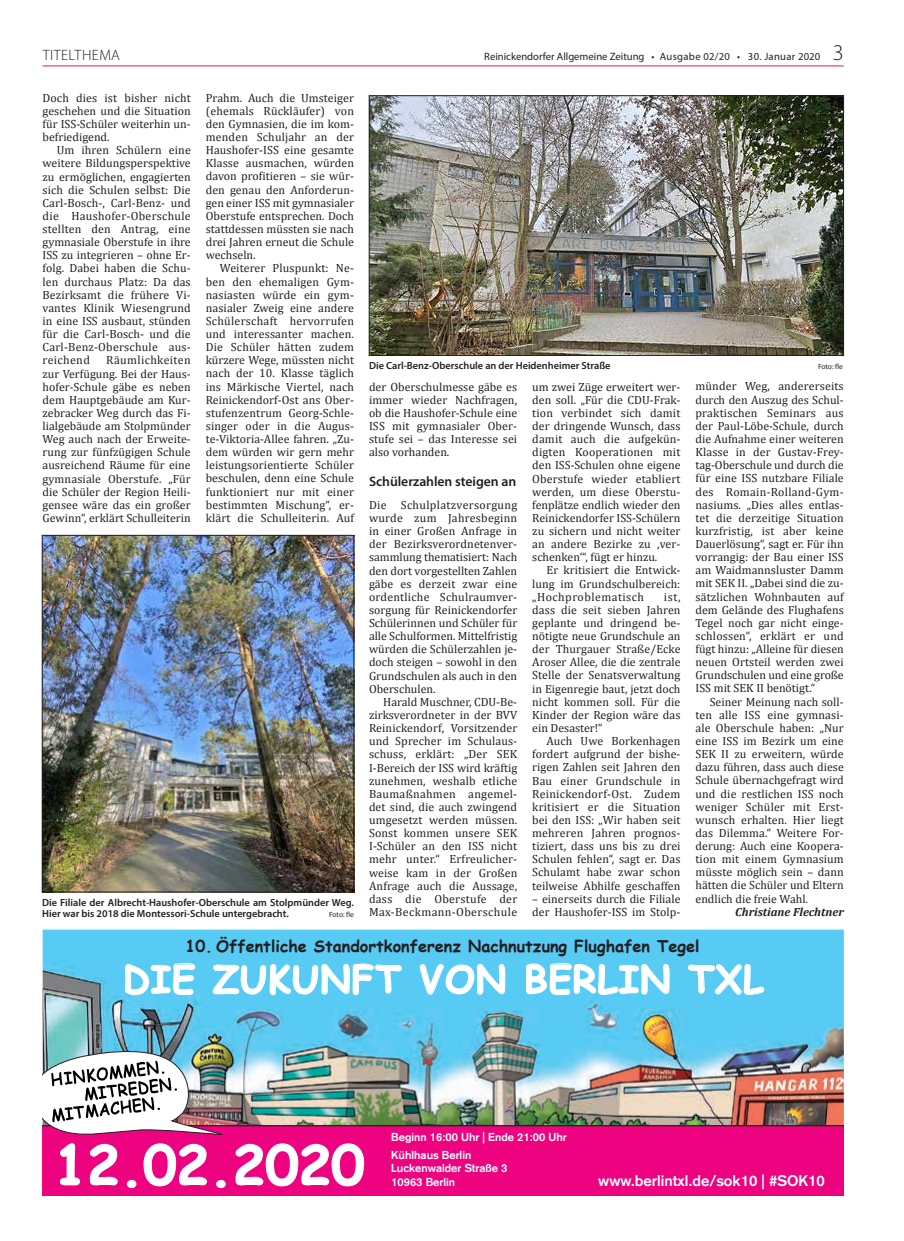
<style>
.page{position:relative;width:904px;height:1241px;background:#fff}
.page>*{position:absolute;margin:0;border:0;box-sizing:border-box;transform-origin:0 0}
.t1{font:700 54px "Comic Sans MS";color:#fff}
.t2{font:700 37.5px "Comic Sans MS";letter-spacing:.02em;color:#fff}
.t3{font:700 16.25px "Comic Sans MS";color:#231f20}
.t4{font:700 15px "Basic Commercial LT Com";color:#fff}
.t5{font:300 15px "Myriad Pro";letter-spacing:.03em;color:#231f20}
.t6{font:600 13.75px "Myriad Pro";letter-spacing:-.005em;color:#231f20}
.t7{font:11.88px/13.1px "Cambria";letter-spacing:.005em;color:#231f20;text-align:justify}
.t8{font:italic 700 11.88px "Cambria";color:#231f20}
.t9{font:700 11.25px/17.5px "Basic Commercial LT Com";color:#fff}
.t10{font:10.62px "Myriad Pro";color:#231f20}
.t11{font:600 10.25px/11.2px "Myriad Pro";color:#231f20}
.t12{font:7.5px "Myriad Pro";color:#231f20}
.s1{font-weight:300;font-size:22.5px}
</style>
<div class="page">
<hr style="left:43px;top:66px;width:800px;height:1px;background:#ed1845">
<img style="left:371px;top:97px;width:470px;height:256px">
<div style="left:369px;top:95px;width:474px;height:260px;border:1px solid #231f20"></div>
<img style="left:44px;top:537px;width:308px;height:353px">
<div style="left:42px;top:535px;width:312px;height:357px;border:1px solid #231f20"></div>
<img style="left:43px;top:929px;width:800px;height:195px">
<div style="left:43px;top:1126px;width:800px;height:69px;background:#ed0280"></div>
<hr style="left:43px;top:1124px;width:800px;height:2px;background:#231f20">
<img style="left:95px;top:1023px;width:6px;height:18px">
<svg style="left:125px;top:962px;width:70px;height:33px;background:#75d3f5"></svg>
<svg style="left:213px;top:948px;width:189px;height:47px;background:#69d0f5"></svg>
<svg style="left:419px;top:948px;width:86px;height:46px;background:#69d0f5"></svg>
<svg style="left:526px;top:948px;width:143px;height:47px;background:#6bd1f5"></svg>
<svg style="left:688px;top:963px;width:76px;height:31px;background:#6ed1f5"></svg>
<svg style="left:59px;top:1143px;width:21px;height:42px"></svg>
<svg style="left:89px;top:1143px;width:29px;height:42px"></svg>
<svg style="left:126px;top:1179px;width:11px;height:9px"></svg>
<svg style="left:143px;top:1143px;width:64px;height:43px"></svg>
<svg style="left:216px;top:1179px;width:10px;height:9px"></svg>
<svg style="left:235px;top:1143px;width:130px;height:43px"></svg>
<img style="left:43px;top:1041px;width:179px;height:95px">
<p class="t5" style="left:43px;top:47px;width:79px">TITELTHEMA</p>
<p class="t10" style="left:484px;top:50px;width:361px">Reinickendorfer Allgemeine Zeitung • Ausgabe 02/20 • 30. Januar 2020 <span class="s1">3</span></p>
<p class="t7" style="left:43px;top:91px;width:150px">Doch dies ist bisher nicht geschehen und die Situation für ISS-Schüler weiterhin un&shy;befriedigend.</p>
<p class="t7" style="left:43px;top:144px;width:150px;text-indent:14px">Um ihren Schülern eine weitere Bildungsperspektive zu ermöglichen, engagierten sich die Schulen selbst: Die Carl-Bosch-, Carl-Benz- und die Haushofer-Oberschule stellten den Antrag, eine gymnasiale Oberstufe in ihre ISS zu integrieren – ohne Er&shy;folg. Dabei haben die Schu&shy;len durchaus Platz: Da das Bezirksamt die frühere Vi&shy;vantes Klinik Wiesengrund in eine ISS ausbaut, stünden für die Carl-Bosch- und die Carl-Benz-Oberschule aus&shy;reichend</p>
<p class="t7" style="left:206px;top:91px;width:150px">Prahm. Auch die Umsteiger (ehemals Rückläufer) von den Gymnasien, die im kom&shy;menden Schuljahr an der Haushofer-ISS eine gesamte Klasse ausmachen, würden davon profitieren – sie wür&shy;den genau den Anforderun&shy;gen einer ISS mit gymnasialer Oberstufe entsprechen. Doch stattdessen müssten sie nach drei Jahren erneut die Schule wechseln.</p>
<p class="t7" style="left:206px;top:262px;width:150px;text-indent:14px">Weiterer Pluspunkt: Ne&shy;ben den ehemaligen Gym&shy;nasiasten würde ein gym&shy;nasialer Zweig eine andere Schülerschaft hervorrufen und interessanter machen.<br>Die Schüler hätten zudem kürzere Wege, müssten nicht nach der 10. Klasse täglich ins Märkische Viertel, nach Reinickendorf-Ost ans Ober&shy;stufenzentrum Georg-Schle&shy;singer oder in die Augus&shy;te-Viktoria-Allee fahren. „Zu&shy;dem würden wir gern mehr leistungsorientierte Schüler beschulen, denn eine Schule funktioniert nur mit einer bestimmten Mischung“, er&shy;klärt die Schulleiterin. Auf</p>
<p class="t7" style="left:43px;top:353px;width:150px;text-indent:64px">Räumlichkeiten zur Verfügung. Bei der Haus&shy;hofer-Schule gäbe es neben dem Hauptgebäude am Kur&shy;zebracker Weg durch das Fi&shy;lialgebäude am Stolpmünder Weg auch nach der Erweite&shy;rung zur fünfzügigen Schule ausreichend Räume für eine gymnasiale Oberstufe. „Für die Schüler der Region Heili&shy;gensee wäre das ein großer Gewinn“, erklärt Schulleiterin</p>
<p class="t11" style="left:369px;top:360px;width:243px">Die Carl-Benz-Oberschule an der Heidenheimer Straße</p>
<p class="t12" style="left:818px;top:362px;width:26px">Foto: fle</p>
<p class="t7" style="left:695px;top:380px;width:150px">münder Weg, andererseits durch den Auszug des Schul&shy;praktischen Seminars aus der Paul-Löbe-Schule, durch die Aufnahme einer weiteren Klasse in der Gustav-Frey&shy;tag-Oberschule und durch die für eine ISS nutzbare Filiale des Romain-Rolland-Gym&shy;nasiums. „Dies alles entlas&shy;tet die derzeitige Situation kurzfristig, ist aber keine Dauerlösung“, sagt er. Für ihn vorrangig: der Bau einer ISS am Waidmannsluster Damm mit SEK II. „Dabei sind die zu&shy;sätzlichen Wohnbauten auf dem Gelände des Flughafens Tegel noch gar nicht einge&shy;schlossen“, erklärt er und fügt hinzu: „Alleine für diesen neuen Ortsteil werden zwei Grundschulen und eine große ISS mit SEK II benötigt.“</p>
<p class="t7" style="left:695px;top:694px;width:150px;text-indent:14px">Seiner Meinung nach soll&shy;ten alle ISS eine gymnasi&shy;ale Oberschule haben: „Nur eine ISS im Bezirk um eine SEK II zu erweitern, würde dazu führen, dass auch diese Schule übernachgefragt wird und die restlichen ISS noch weniger Schüler mit Erst&shy;wunsch erhalten. Hier liegt das Dilemma.“ Weitere For&shy;derung: Auch eine Koopera&shy;tion mit einem Gymnasium müsste möglich sein – dann hätten die Schüler und Eltern endlich die freie Wahl.</p>
<p class="t8" style="left:735px;top:903px;width:110px">Christiane Flechtner</p>
<p class="t7" style="left:369px;top:380px;width:150px">der Oberschulmesse gäbe es immer wieder Nachfragen, ob die Haushofer-Schule eine ISS mit gymnasialer Ober&shy;stufe sei – das Interesse sei also vorhanden.</p>
<p class="t6" style="left:369px;top:472px;width:149px">Schülerzahlen steigen an</p>
<p class="t7" style="left:369px;top:498px;width:150px">Die Schulplatzversorgung wurde zum Jahresbeginn in einer Großen Anfrage in der Bezirksverordnetenver&shy;sammlung thematisiert: Nach den dort vorgestellten Zahlen gäbe es derzeit zwar eine ordentliche Schulraumver&shy;sorgung für Reinickendorfer Schülerinnen und Schüler für alle Schulformen. Mittelfristig würden die Schülerzahlen je&shy;doch steigen – sowohl in den Grundschulen als auch in den Oberschulen.</p>
<p class="t7" style="left:369px;top:695px;width:150px;text-indent:14px">Harald Muschner, CDU-Be&shy;zirksverordneter in der BVV Reinickendorf, Vorsitzender und Sprecher im Schulaus&shy;schuss, erklärt: „Der SEK I-Bereich der ISS wird kräftig zunehmen, weshalb etliche Baumaßnahmen angemel&shy;det sind, die auch zwingend umgesetzt werden müssen.<br>Sonst kommen unsere SEK I-Schüler an den ISS nicht mehr unter.“ Erfreulicher&shy;weise kam in der Großen Anfrage auch die Aussage, dass die Oberstufe der Max-Beckmann-Oberschule</p>
<p class="t7" style="left:532px;top:380px;width:150px">um zwei Züge erweitert wer&shy;den soll. „Für die CDU-Frak&shy;tion verbindet sich damit der dringende Wunsch, dass damit auch die aufgekün&shy;digten Kooperationen mit den ISS-Schulen ohne eigene Oberstufe wieder etabliert werden, um diese Oberstu&shy;fenplätze endlich wieder den Reinickendorfer ISS-Schülern zu sichern und nicht weiter an andere Bezirke zu ‚ver&shy;schenken‘“, fügt er hinzu.</p>
<p class="t7" style="left:532px;top:563px;width:150px;text-indent:14px">Er kritisiert die Entwick&shy;lung im Grundschulbereich: „Hochproblematisch</p>
<p class="t7" style="left:532px;top:590px;width:150px;text-indent:132px">ist, dass die seit sieben Jahren geplante und dringend be&shy;nötigte neue Grundschule an der Thurgauer Straße/Ecke Aroser Allee, die die zentrale Stelle der Senatsverwaltung in Eigenregie baut, jetzt doch nicht kommen soll. Für die Kinder der Region wäre das ein Desaster!“</p>
<p class="t7" style="left:532px;top:734px;width:150px;text-indent:14px">Auch Uwe Borkenhagen fordert aufgrund der bishe&shy;rigen Zahlen seit Jahren den Bau einer Grundschule in Reinickendorf-Ost. Zudem kritisiert er die Situation bei den ISS: „Wir haben seit mehreren Jahren prognos&shy;tiziert, dass uns bis zu drei Schulen fehlen“, sagt er. Das Schulamt habe zwar schon teilweise Abhilfe geschaffen</p>
<p class="t7" style="left:532px;top:891px;width:150px">– einerseits durch die Filiale der Haushofer-ISS im Stolp-</p>
<p class="t11" style="left:42px;top:896px;width:313px">Die Filiale der Albrecht-Haushofer-Oberschule am Stolpmünder Weg.<br>Hier war bis 2018 die Montessori-Schule untergebracht.</p>
<p class="t12" style="left:329px;top:909px;width:26px">Foto: fle</p>
<h3 class="t3" style="left:185px;top:934px;width:515px">10. Öffentliche Standortkonferenz Nachnutzung Flughafen Tegel</h3>
<h2 class="t2" style="left:123px;top:951px;width:642px">DIE ZUKUNFT VON BERLIN TXL</h2>
<h1 class="t1" style="left:54px;top:1125px;width:312px">12.02.2020</h1>
<p class="t9" style="left:391px;top:1128px;width:177px">Beginn 16:00 Uhr | Ende 21:00 Uhr<br>Kühlhaus Berlin</p>
<p class="t9" style="left:391px;top:1161px;width:118px;line-height:13.5px">Luckenwalder Straße 3<br>10963 Berlin</p>
<p class="t4" style="left:598px;top:1171px;width:228px">www.berlintxl.de/sok10 | #SOK10</p>
</div>
